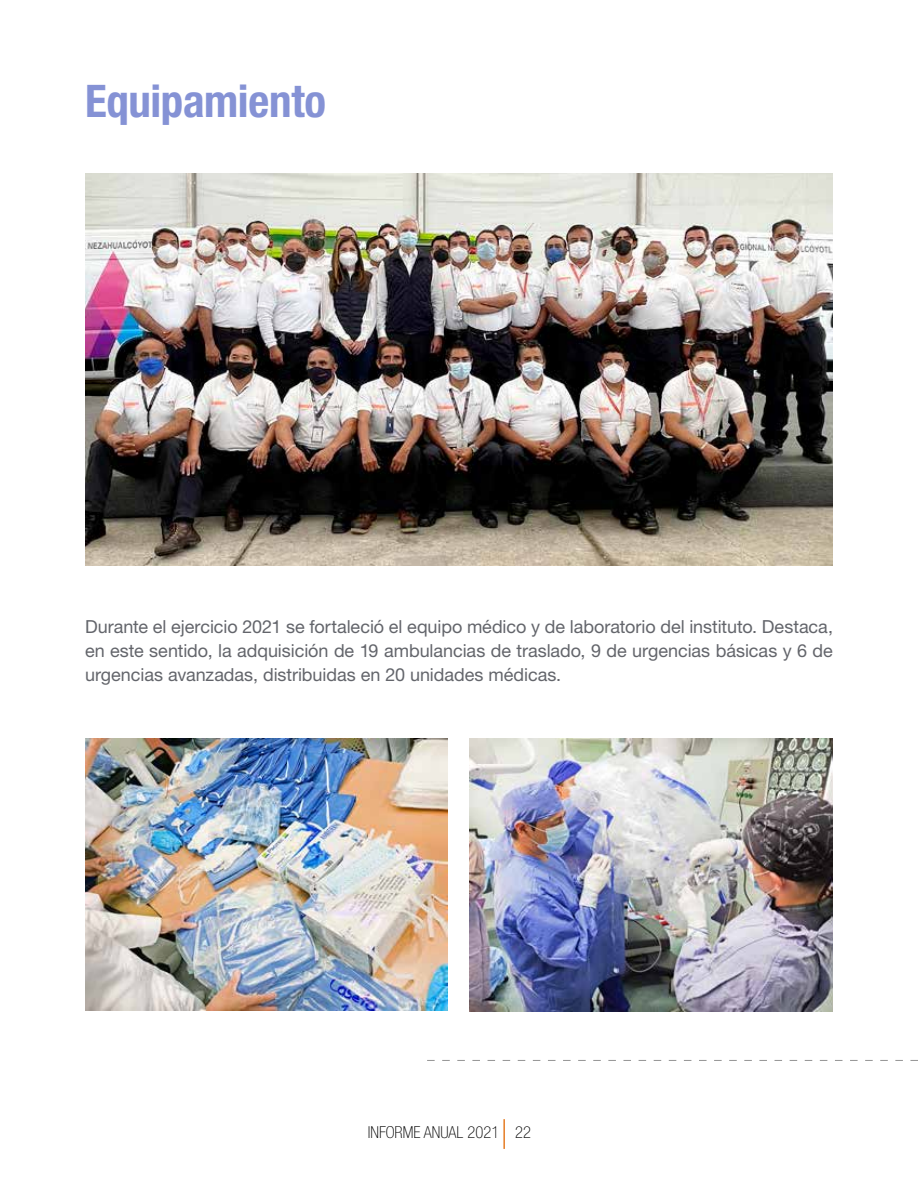
<style>
.page{position:relative;width:918px;height:1188px;background:#fff}
.page>*{position:absolute;margin:0;border:0;box-sizing:border-box;transform-origin:0 0}
.t1{font:700 condensed 45px "Helvetica Neue LT Std";letter-spacing:-.005em;color:#8592d5}
.t2{font:18px/24px "Helvetica Neue LT Std";letter-spacing:-.005em;color:#63656b;text-align:justify}
.t3{font:100 condensed 16.5px "Helvetica Neue LT Std";color:#000}
</style>
<div class="page">
<svg style="left:427px;top:1060px;width:491px;height:1px"></svg>
<hr style="left:503px;top:1119px;width:2px;height:30px;background:#e67d25">
<img style="left:85px;top:173px;width:748px;height:392px">
<img style="left:470px;top:739px;width:363px;height:272px">
<img style="left:85px;top:739px;width:363px;height:272px">
<h1 class="t1" style="left:85px;top:74px;width:243px">Equipamiento</h1>
<p class="t2" style="left:85px;top:615px;width:750px">Durante el ejercicio 2021 se fortaleció el equipo médico y de laboratorio del instituto. Destaca, en este sentido, la adquisición de 19 ambulancias de traslado, 9 de urgencias básicas y 6 de urgencias avanzadas, distribuidas en 20 unidades médicas.</p>
<p class="t3" style="left:368px;top:1123px;width:165px">INFORME ANUAL 2021 22</p>
</div>
